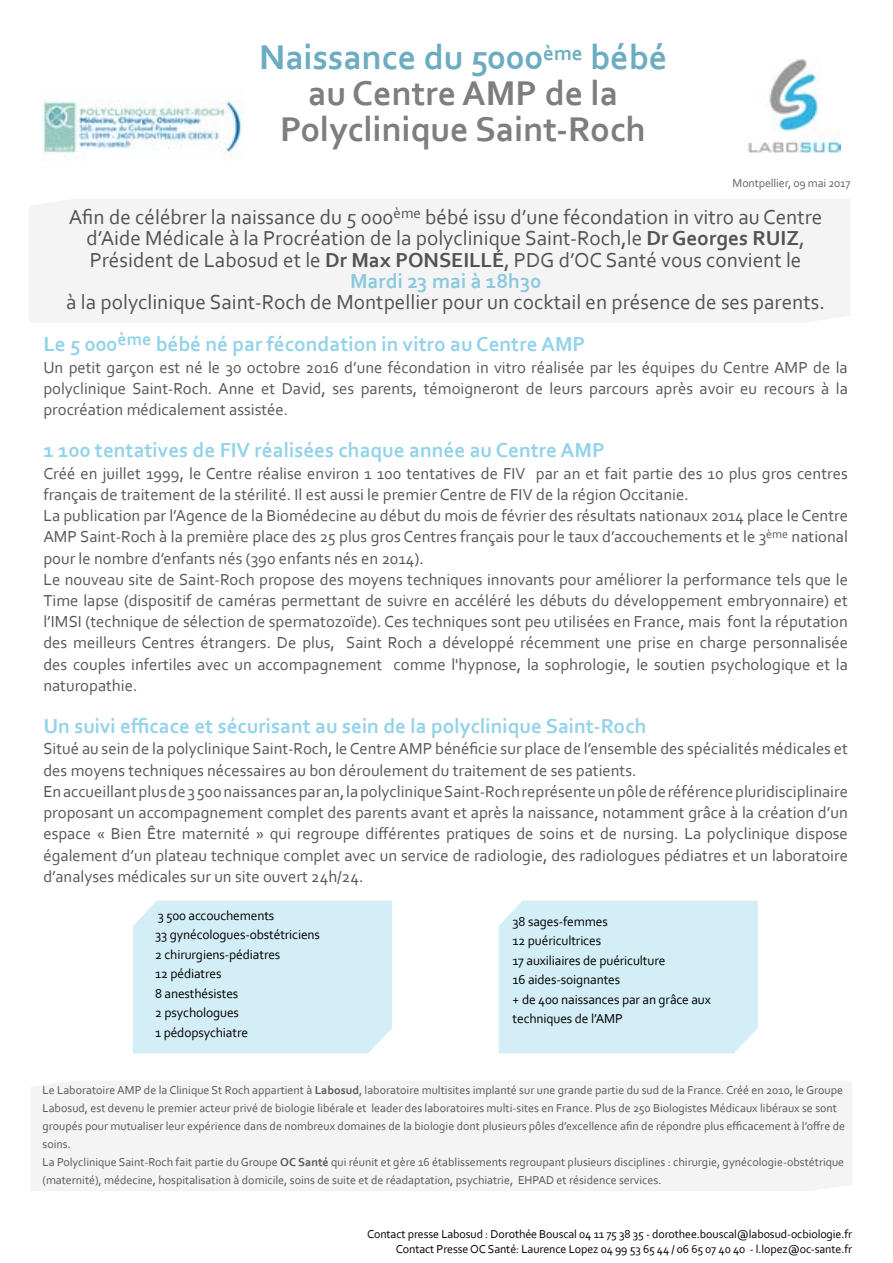
<style>
.page{position:relative;width:893px;height:1263px;background:#fff}
.page>*{position:absolute;margin:0;border:0;box-sizing:border-box;transform-origin:0 0}
.t1{font:700 36px/36px "Corbel";color:#7f7d7d;text-align:center}
.t2{font:21.15px/21.1px "Corbel";color:#575756;text-align:center}
.t3{font:700 21.15px "Corbel";color:#93d3e9}
.t4{font:16.65px/21.1px "Corbel";color:#575756}
.t5{font:13.5px/19.5px "Corbel";letter-spacing:-.01em;color:#000}
.t6{font:12px/18px "Corbel";color:#575756}
.t7{font:12px/15px "Corbel";letter-spacing:-.01em;color:#000;text-align:right}
.t8{font:12px "Corbel";letter-spacing:-.01em;color:#646464}
.s1{color:#6bacc1}
.s2{font-weight:700}
.s3{font-weight:700;color:#93d3e9}
</style>
<div class="page">
<div style="left:31px;top:1081px;width:821px;height:110px;background:#f4f4f4"></div>
<img style="left:42px;top:100px;width:202px;height:59px">
<img style="left:748px;top:59px;width:92px;height:94px">
<div style="left:133px;top:900px;width:259px;height:153px;background:#d3eef6"></div>
<div style="left:499px;top:900px;width:259px;height:153px;background:#d3eef6"></div>
<div style="left:29px;top:199px;width:821px;height:123px;background:#f4f4f4"></div>
<h1 class="t1" style="left:259px;top:38px;width:409px"><span class="s1">Naissance du 5000</span><sup>ème</sup> <span class="s1">bébé </span>au Centre AMP de la<br>Polyclinique Saint-Roch</h1>
<p class="t8" style="left:733px;top:176px;width:119px">Montpellier, 09 mai 2017</p>
<p class="t2" style="left:69px;top:206px;width:755px">Afin de célébrer la naissance du 5 000<sup>ème</sup> bébé issu d’une fécondation in vitro au Centre d’Aide Médicale à la Procréation de la polyclinique Saint-Roch,le <span class="s2">Dr Georges RUIZ</span>, Président de Labosud et le <span class="s2">Dr Max PONSEILLÉ</span>, PDG d’OC Santé vous convient le <span class="s3">Mardi 23 mai à 18h30</span></p>
<p class="t2" style="left:43px;top:280px;width:783px;line-height:42.5px;text-align:left;text-indent:23px">à la polyclinique Saint-Roch de Montpellier pour un cocktail en présence de ses parents.<br><span class="s3">Le 5 000</span><sup>ème</sup> <span class="s3">bébé né par fécondation in vitro au Centre AMP</span></p>
<p class="t4" style="left:43px;top:356px;width:806px;text-align:justify">Un petit garçon est né le 30 octobre 2016 d’une fécondation in vitro réalisée par les équipes du Centre AMP de la polyclinique Saint-Roch. Anne et David, ses parents, témoigneront de leurs parcours après avoir eu recours à la procréation médicalement assistée.</p>
<p class="t3" style="left:43px;top:437px;width:563px">1 100 tentatives de FIV réalisées chaque année au Centre AMP</p>
<p class="t4" style="left:43px;top:462px;width:806px">Créé en juillet 1999, le Centre réalise environ 1 100 tentatives de FIV par an et fait partie des 10 plus gros centres français de traitement de la stérilité. Il est aussi le premier Centre de FIV de la région Occitanie.<br>La publication par l’Agence de la Biomédecine au début du mois de février des résultats nationaux 2014 place le Centre AMP Saint-Roch à la première place des 25 plus gros Centres français pour le taux d’accouchements et le 3<sup>ème</sup> national pour le nombre d’enfants nés (390 enfants nés en 2014).<br>Le nouveau site de Saint-Roch propose des moyens techniques innovants pour améliorer la performance tels que le Time lapse (dispositif de caméras permettant de suivre en accéléré les débuts du développement embryonnaire) et l’IMSI (technique de sélection de spermatozoïde). Ces techniques sont peu utilisées en France, mais font la réputation des meilleurs Centres étrangers. De plus, Saint Roch a développé récemment une prise en charge personnalisée des couples infertiles avec un accompagnement comme l'hypnose, la sophrologie, le soutien psychologique et la naturopathie.</p>
<p class="t3" style="left:43px;top:713px;width:605px">Un suivi efficace et sécurisant au sein de la polyclinique Saint-Roch</p>
<p class="t4" style="left:43px;top:738px;width:806px">Situé au sein de la polyclinique Saint-Roch, le Centre AMP bénéficie sur place de l’ensemble des spécialités médicales et des moyens techniques nécessaires au bon déroulement du traitement de ses patients.<br>En accueillant plus de 3 500 naissances par an, la polyclinique Saint-Roch représente un pôle de référence pluridisciplinaire proposant un accompagnement complet des parents avant et après la naissance, notamment grâce à la création d’un espace « Bien Être maternité » qui regroupe différentes pratiques de soins et de nursing. La polyclinique dispose également d’un plateau technique complet avec un service de radiologie, des radiologues pédiatres et un laboratoire d’analyses médicales sur un site ouvert 24h/24.</p>
<p class="t5" style="left:155px;top:905px;width:166px">3 500 accouchements<br>33 gynécologues-obstétriciens<br>2 chirurgiens-pédiatres<br>12 pédiatres<br>8 anesthésistes<br>2 psychologues<br>1 pédopsychiatre</p>
<p class="t5" style="left:513px;top:911px;width:200px">38 sages-femmes<br>12 puéricultrices<br>17 auxiliaires de puériculture<br>16 aides-soignantes<br>+ de 400 naissances par an grâce aux techniques de l’AMP</p>
<p class="t6" style="left:43px;top:1081px;width:804px">Le Laboratoire AMP de la Clinique St Roch appartient à <span class="s2">Labosud</span>, laboratoire multisites implanté sur une grande partie du sud de la France. Créé en 2010, le Groupe Labosud, est devenu le premier acteur privé de biologie libérale et leader des laboratoires multi-sites en France. Plus de 250 Biologistes Médicaux libéraux se sont groupés pour mutualiser leur expérience dans de nombreux domaines de la biologie dont plusieurs pôles d’excellence afin de répondre plus efficacement à l’offre de soins.<br>La Polyclinique Saint-Roch fait partie du Groupe <span class="s2">OC Santé</span> qui réunit et gère 16 établissements regroupant plusieurs disciplines : chirurgie, gynécologie-obstétrique (maternité), médecine, hospitalisation à domicile, soins de suite et de réadaptation, psychiatrie, EHPAD et résidence services.</p>
<p class="t7" style="left:367px;top:1226px;width:486px">Contact presse Labosud : Dorothée Bouscal 04 11 75 38 35 - dorothee.bouscal@labosud-ocbiologie.fr<br>Contact Presse OC Santé: Laurence Lopez 04 99 53 65 44 / 06 65 07 40 40 - l.lopez@oc-sante.fr</p>
</div>
